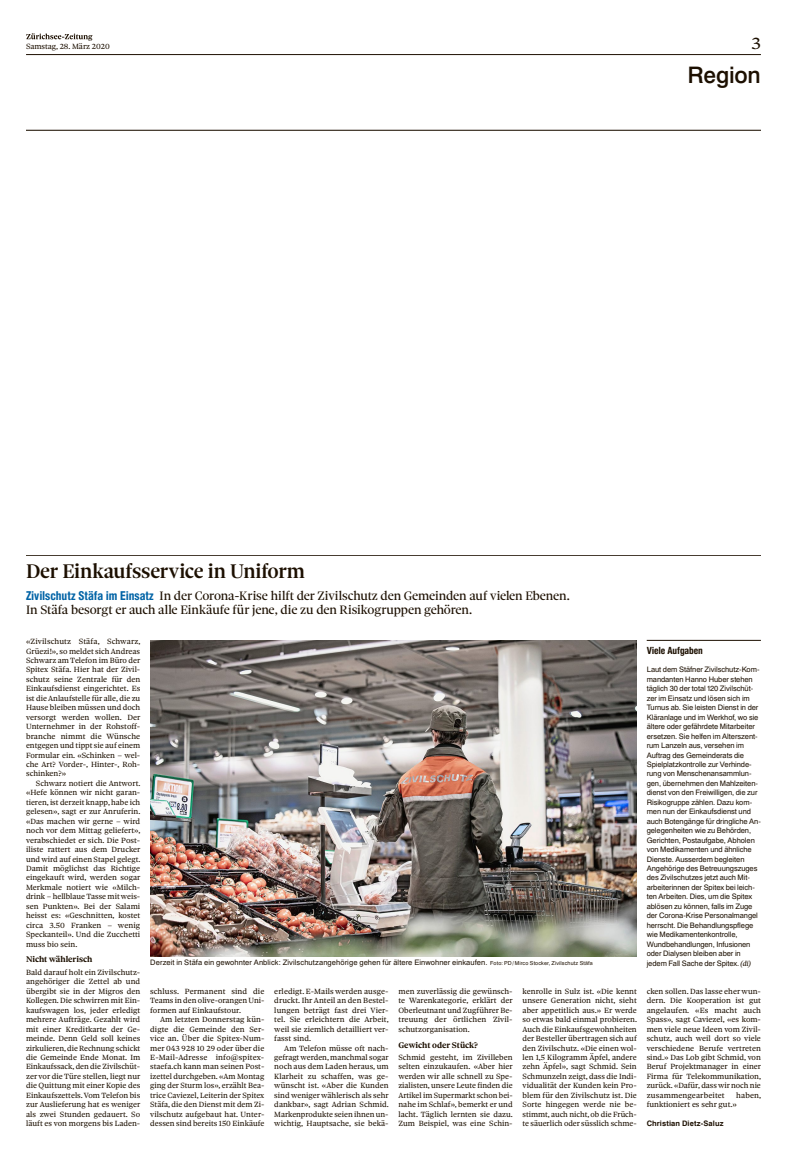
<style>
.page{position:relative;width:787px;height:1166px;background:#fff}
.page>*{position:absolute;margin:0;border:0;box-sizing:border-box;transform-origin:0 0}
.t1{font:22.75px "Newhouse DT Medium OV AQKNDZ";letter-spacing:-.01em;color:#1c0f00}
.t2{font:21.18px "Sole Serif Headline Medium OV AQKNEC";letter-spacing:-.005em;color:#1c0f00}
.t3{font:17.5px "Sole Serif Text Regular OV AQKNDY";color:#1c0f00}
.t4{font:13.12px/14px "Sole Serif Headline Regular OV AQKNEE";letter-spacing:-.01em;color:#1c0f00}
.t5{font:9.89px "Newhouse DT Cond Ext Bold OV AQKNED";letter-spacing:-.015em;color:#1c0f00}
.t6{font:8.75px "Sole Serif Text Bold OV AQKNEB";letter-spacing:-.005em;color:#1c0f00}
.t7{font:8.05px/9.5px "Sole Serif Text Regular OV AQKNDY";letter-spacing:.005em;color:#1c0f00;text-align:justify}
.t8{font:7.52px/9.5px "Newhouse DT Regular OV AQKNEG";letter-spacing:-.01em;color:#1c0f00}
.t9{font:7.52px "Newhouse DT Regular OV AQKNEG";letter-spacing:.01em;color:#1c0f00}
.t10{font:7.52px "Newhouse DT Bold OV AQKNEF";letter-spacing:.015em;color:#1c0f00}
.s1{font-family:"Newhouse DT Cond Ext Bold OV AQKNED";font-size:12.25px;color:#0063a6}
.s2{font-size:5.42px}
.s3{font-family:"Sole Serif Text Regular It OV AQKNEH"}
</style>
<div class="page">
<hr style="left:26px;top:54px;width:734px;height:1px;background:#1c0f00">
<svg style="left:26px;top:33px;width:66px;height:8px"></svg>
<hr style="left:26px;top:130px;width:734px;height:1px;background:#1c0f00">
<hr style="left:26px;top:555px;width:734px;height:1px;background:#1c0f00">
<img style="left:150px;top:640px;width:486px;height:316px">
<hr style="left:646px;top:640px;width:114px;height:1px;background:#1c0f00">
<p class="t7" style="left:26px;top:41px;width:85px">Samstag, 28. März 2020</p>
<h3 class="t3" style="left:751px;top:32px;width:11px">3</h3>
<h1 class="t1" style="left:687px;top:61px;width:75px">Region</h1>
<h2 class="t2" style="left:26px;top:558px;width:280px">Der Einkaufsservice in Uniform</h2>
<h3 class="t4" style="left:26px;top:588px;width:545px"><span class="s1">Zivilschutz Stäfa im Einsatz</span> In der Corona-Krise hilft der Zivilschutz den Gemeinden auf vielen Ebenen.<br>In Stäfa besorgt er auch alle Einkäufe für jene, die zu den Risikogruppen gehören.</h3>
<p class="t7" style="left:26px;top:636px;width:116px">«Zivilschutz Stäfa, Schwarz, Grüezi!», so meldet sich Andreas Schwarz am Telefon im Büro der Spitex Stäfa. Hier hat der Zivil&shy;schutz seine Zentrale für den Einkaufsdienst eingerichtet. Es ist die Anlaufstelle für alle, die zu Hause bleiben müssen und doch versorgt werden wollen. Der Unternehmer in der Rohstoff&shy;branche nimmt die Wünsche entgegen und tippt sie auf einem Formular ein. «Schinken – wel&shy;che Art? Vorder-, Hinter-, Roh&shy;schinken?»</p>
<p class="t7" style="left:26px;top:778px;width:116px;text-indent:10px">Schwarz notiert die Antwort. «Hefe können wir nicht garan&shy;tieren, ist derzeit knapp, habe ich gelesen», sagt er zur Anruferin. «Das machen wir gerne – wird noch vor dem Mittag geliefert», verabschiedet er sich. Die Post&shy;iliste rattert aus dem Drucker und wird auf einen Stapel gelegt.<br>Damit möglichst das Richtige eingekauft wird, werden sogar Merkmale notiert wie «Milch&shy;drink – hellblaue Tasse mit weis&shy;sen Punkten». Bei der Salami heisst es: «Geschnitten, kostet circa 3.50 Franken – wenig Speckanteil». Und die Zucchetti muss bio sein.</p>
<p class="t6" style="left:26px;top:954px;width:68px">Nicht wählerisch</p>
<p class="t7" style="left:26px;top:967px;width:116px">Bald darauf holt ein Zivilschutz&shy;angehöriger die Zettel ab und übergibt sie in der Migros den Kollegen. Die schwirren mit Ein&shy;kaufswagen los, jeder erledigt mehrere Aufträge. Gezahlt wird mit einer Kreditkarte der Ge&shy;meinde. Denn Geld soll keines zirkulieren, die Rechnung schickt die Gemeinde Ende Monat. Im Einkaufssack, den die Zivilschüt&shy;zer vor die Türe stellen, liegt nur die Quittung mit einer Kopie des Einkaufszettels.Vom Telefon bis zur Auslieferung hat es weniger als zwei Stunden gedauert. So läuft es von morgens bis Laden-</p>
<p class="t9" style="left:150px;top:958px;width:444px">Derzeit in Stäfa ein gewohnter Anblick: Zivilschutzangehörige gehen für ältere Einwohner einkaufen. <span class="s2">Foto: PD/Mirco Stocker, Zivilschutz Stäfa</span></p>
<p class="t5" style="left:646px;top:644px;width:58px">Viele Aufgaben</p>
<p class="t8" style="left:646px;top:665px;width:116px">Laut dem Stäfner Zivilschutz-Kom&shy;mandanten Hanno Huber stehen täglich 30 der total 120 Zivilschüt&shy;zer im Einsatz und lösen sich im<br>Turnus ab. Sie leisten Dienst in der<br>Kläranlage und im Werkhof, wo sie ältere oder gefährdete Mitarbeiter ersetzen. Sie helfen im Alterszent&shy;rum Lanzeln aus, versehen im<br>Auftrag des Gemeinderats die<br>Spielplatzkontrolle zur Verhinde&shy;rung von Menschenansammlun&shy;gen, übernehmen den Mahlzeiten&shy;dienst von den Freiwilligen, die zur<br>Risikogruppe zählen. Dazu kom&shy;men nun der Einkaufsdienst und auch Botengänge für dringliche An&shy;gelegenheiten wie zu Behörden,<br>Gerichten, Postaufgabe, Abholen von Medikamenten und ähnliche<br>Dienste. Ausserdem begleiten<br>Angehörige des Betreuungszuges des Zivilschutzes jetzt auch Mit&shy;arbeiterinnen der Spitex bei leich&shy;ten Arbeiten. Dies, um die Spitex ablösen zu können, falls im Zuge der Corona-Krise Personalmangel herrscht. Die Behandlungspflege wie Medikamentenkontrolle,<br>Wundbehandlungen, Infusionen oder Dialysen bleiben aber in jedem Fall Sache der Spitex. <span class="s3">(di)</span></p>
<p class="t7" style="left:150px;top:986px;width:116px">schluss. Permanent sind die Teams in den olive-orangen Uni&shy;formen auf Einkaufstour.</p>
<p class="t7" style="left:150px;top:1014px;width:116px;text-indent:10px">Am letzten Donnerstag kün&shy;digte die Gemeinde den Ser&shy;vice an. Über die Spitex-Num&shy;mer 043 928 10 29 oder über die E-Mail-Adresse info@spitex&shy;staefa.ch kann man seinen Post&shy;izettel durchgeben. «Am Montag ging der Sturm los», erzählt Bea&shy;trice Caviezel, Leiterin der Spitex Stäfa, die den Dienst mit dem Zi&shy;vilschutz aufgebaut hat. Unter&shy;dessen sind bereits 150 Einkäufe</p>
<p class="t7" style="left:274px;top:986px;width:116px">erledigt. E-Mails werden ausge&shy;druckt. Ihr Anteil an den Bestel&shy;lungen beträgt fast drei Vier&shy;tel. Sie erleichtern die Arbeit, weil sie ziemlich detailliert ver&shy;fasst sind.</p>
<p class="t7" style="left:274px;top:1043px;width:116px;text-indent:10px">Am Telefon müsse oft nach&shy;gefragt werden, manchmal sogar noch aus dem Laden heraus, um Klarheit zu schaffen, was ge&shy;wünscht ist. «Aber die Kunden sind wenigerwählerisch als sehr dankbar», sagt Adrian Schmid.<br>Markenprodukte seien ihnen un&shy;wichtig, Hauptsache, sie bekä-</p>
<p class="t7" style="left:398px;top:986px;width:116px">men zuverlässig die gewünsch&shy;te Warenkategorie, erklärt der Oberleutnant und Zugführer Be&shy;treuung der örtlichen Zivil&shy;schutzorganisation.</p>
<p class="t6" style="left:398px;top:1039px;width:81px">Gewicht oder Stück?</p>
<p class="t7" style="left:398px;top:1052px;width:116px">Schmid gesteht, im Zivilleben selten einzukaufen. «Aber hier werden wir alle schnell zu Spe&shy;zialisten, unsere Leute finden die Artikel im Supermarkt schon bei&shy;nahe im Schlaf», bemerkt er und lacht. Täglich lernten sie dazu.<br>Zum Beispiel, was eine Schin-</p>
<p class="t7" style="left:522px;top:986px;width:116px">kenrolle in Sulz ist. «Die kennt unsere Generation nicht, sieht aber appetitlich aus.» Er werde so etwas bald einmal probieren.<br>Auch die Einkaufsgewohnheiten der Besteller übertragen sich auf den Zivilschutz. «Die einen wol&shy;len 1,5 Kilogramm Äpfel, andere zehn Äpfel», sagt Schmid. Sein Schmunzeln zeigt, dass die Indi&shy;vidualität der Kunden kein Pro&shy;blem für den Zivilschutz ist. Die Sorte hingegen werde nie be&shy;stimmt, auch nicht, ob die Früch&shy;te säuerlich oder süsslich schme-</p>
<p class="t7" style="left:646px;top:986px;width:116px">cken sollen. Das lasse eher wun&shy;dern. Die Kooperation ist gut angelaufen. «Es macht auch Spass», sagt Caviezel, «es kom&shy;men viele neue Ideen vom Zivil&shy;schutz, auch weil dort so viele verschiedene Berufe vertreten sind.» Das Lob gibt Schmid, von Beruf Projektmanager in einer Firma für Telekommunikation, zurück. «Dafür, dass wir noch nie zusammengearbeitet</p>
<p class="t7" style="left:646px;top:1090px;width:116px;text-indent:89px">haben, funktioniert es sehr gut.»</p>
<p class="t10" style="left:646px;top:1119px;width:78px">Christian Dietz-Saluz</p>
</div>
